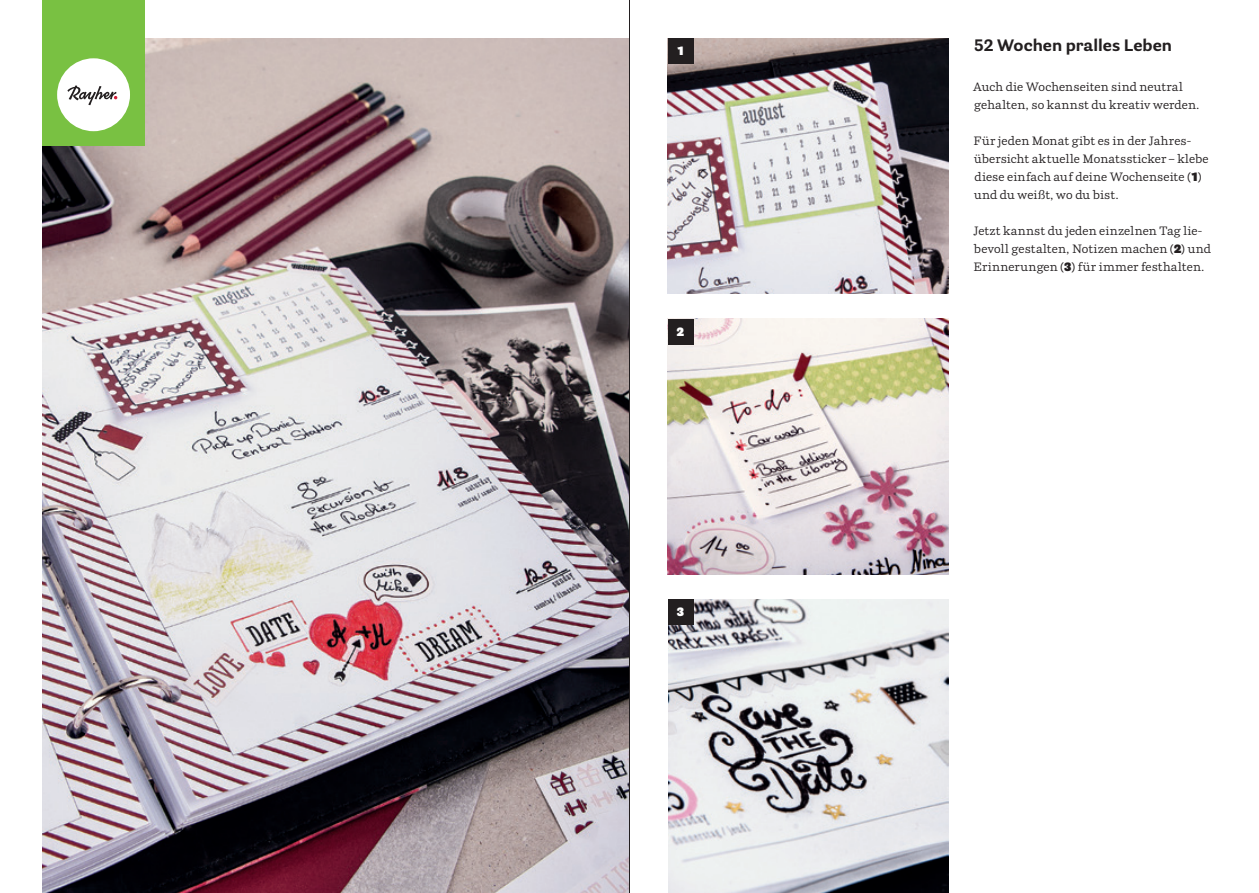
<style>
.page{position:relative;width:1259px;height:893px;background:#fff}
.page>*{position:absolute;margin:0;border:0;box-sizing:border-box;transform-origin:0 0}
.t1{font:700 16.5px "Parry Grotesque Pro";color:#231f20}
.t2{font:12px/18px "Parry Pro";letter-spacing:.01em;color:#231f20}
.t3{font:900 12px "Parry Grotesque Pro";color:#fff}
.s1{font-family:"Parry Grotesque Pro"}
.s2{font-family:"Parry Grotesque Pro";font-weight:900}
</style>
<div class="page">
<img style="left:668px;top:38px;width:280px;height:255px">
<img style="left:668px;top:600px;width:280px;height:293px">
<img style="left:668px;top:319px;width:280px;height:255px">
<img style="left:43px;top:38px;width:586px;height:855px">
<div style="left:668px;top:319px;width:25px;height:25px;background:#231f20"></div>
<div style="left:668px;top:600px;width:25px;height:25px;background:#231f20"></div>
<div style="left:668px;top:38px;width:25px;height:26px;background:#231f20"></div>
<div style="left:43px;top:0;width:102px;height:146px;background:#79c142"></div>
<div style="left:57px;top:58px;width:73px;height:73px;background:#fff;border-radius:50%"></div>
<svg style="left:67px;top:85px;width:50px;height:20px"></svg>
<hr style="left:629px;top:0;width:1px;height:893px;background:#231f20">
<p class="t3" style="left:677px;top:42px;width:8px">1</p>
<h1 class="t1" style="left:974px;top:33px;width:199px">52 Wochen pralles Leben</h1>
<p class="t2" style="left:973px;top:78px;width:228px">Auch die Wochenseiten sind neutral gehalten, so kannst du kreativ werden.</p>
<p class="t2" style="left:973px;top:132px;width:236px">Für jeden Monat gibt es in der Jahres&shy;übersicht aktuelle Monatssticker – klebe diese einfach auf deine Wochenseite <span class="s1">(</span><span class="s2">1</span><span class="s1">) </span>und du weißt, wo du bist.</p>
<p class="t2" style="left:973px;top:222px;width:239px">Jetzt kannst du jeden einzelnen Tag lie&shy;bevoll gestalten, Notizen machen <span class="s1">(</span><span class="s2">2</span><span class="s1">)</span> und<br>Erinnerungen <span class="s1">(</span><span class="s2">3</span><span class="s1">)</span> für immer festhalten.</p>
<p class="t3" style="left:677px;top:323px;width:9px">2</p>
<p class="t3" style="left:677px;top:603px;width:9px">3</p>
</div>
